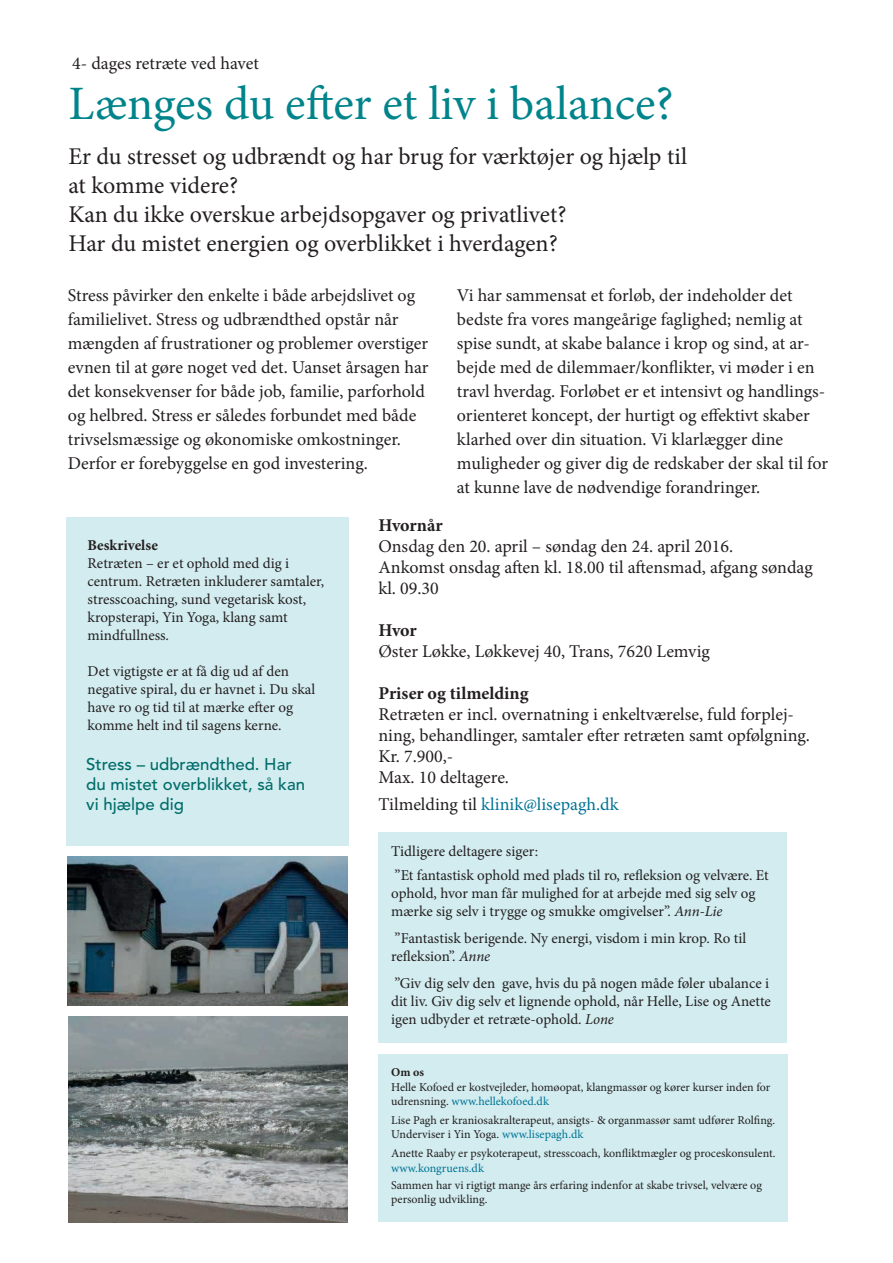
<style>
.page{position:relative;width:893px;height:1263px;background:#fff}
.page>*{position:absolute;margin:0;border:0;box-sizing:border-box;transform-origin:0 0}
.t1{font:48px "Minion Pro";color:#00848b}
.t2{font:24px/28.8px "Minion Pro";letter-spacing:-.005em;color:#231f20}
.t3{font:18px/24px "Minion Pro";color:#231f20}
.t4{font:18px "Minion Pro";color:#007496}
.t5{font:700 18px "Minion Pro";color:#231f20}
.t6{font:500 16.8px/20.1px "Avenir LT Std";color:#006c6a}
.t7{font:15px/18px "Minion Pro";color:#231f20}
.t8{font:700 15px "Minion Pro";color:#231f20}
.t9{font:12px/14.4px "Minion Pro";color:#231f20}
.t10{font:12px "Minion Pro";color:#007496}
.t11{font:700 12px "Minion Pro";color:#231f20}
.s1{color:#231f20}
.s2{font-style:italic}
.s3{color:#007496}
</style>
<div class="page">
<div style="left:66px;top:518px;width:283px;height:328px;background:#d2ecef"></div>
<img style="left:68px;top:857px;width:280px;height:149px">
<img style="left:69px;top:1016px;width:279px;height:206px">
<div style="left:378px;top:832px;width:409px;height:211px;background:#d2ecef"></div>
<div style="left:378px;top:1054px;width:410px;height:168px;background:#d2ecef"></div>
<p class="t3" style="left:72px;top:52px;width:188px">4- dages retræte ved havet</p>
<h1 class="t1" style="left:69px;top:71px;width:607px">Længes du efter et liv i balance?</h1>
<h2 class="t2" style="left:69px;top:142px;width:620px">Er du stresset og udbrændt og har brug for værktøjer og hjælp til at komme videre?<br>Kan du ikke overskue arbejdsopgaver og privatlivet?<br>Har du mistet energien og overblikket i hverdagen?</h2>
<p class="t3" style="left:68px;top:283px;width:362px">Stress påvirker den enkelte i både arbejdslivet og familielivet. Stress og udbrændthed opstår når mængden af frustrationer og problemer overstiger evnen til at gøre noget ved det. Uanset årsagen har det konsekvenser for både job, familie, parforhold og helbred. Stress er således forbundet med både trivselsmæssige og økonomiske omkostninger.<br>Derfor er forebyggelse en god investering.</p>
<p class="t3" style="left:457px;top:283px;width:373px">Vi har sammensat et forløb, der indeholder det bedste fra vores mangeårige faglighed; nemlig at spise sundt, at skabe balance i krop og sind, at ar&shy;bejde med de dilemmaer/konflikter, vi møder i en travl hverdag. Forløbet er et intensivt og handlings&shy;orienteret koncept, der hurtigt og effektivt skaber klarhed over din situation. Vi klarlægger dine muligheder og giver dig de redskaber der skal til for at kunne lave de nødvendige forandringer.</p>
<p class="t8" style="left:88px;top:534px;width:72px">Beskrivelse</p>
<p class="t7" style="left:88px;top:554px;width:238px">Retræten – er et ophold med dig i centrum. Retræten inkluderer samtaler, stresscoaching, sund vegetarisk kost, kropsterapi, Yin Yoga, klang samt mindfullness.</p>
<p class="t7" style="left:88px;top:662px;width:229px">Det vigtigste er at få dig ud af den negative spiral, du er havnet i. Du skal have ro og tid til at mærke efter og komme helt ind til sagens kerne.</p>
<p class="t6" style="left:86px;top:754px;width:220px">Stress – udbrændthed. Har du mistet overblikket, så kan vi hjælpe dig</p>
<p class="t5" style="left:378px;top:512px;width:66px">Hvornår</p>
<p class="t3" style="left:378px;top:536px;width:436px;line-height:21px">Onsdag den 20. april – søndag den 24. april 2016.<br>Ankomst onsdag aften kl. 18.00 til aftensmad, afgang søndag kl. 09.30</p>
<p class="t5" style="left:378px;top:617px;width:40px">Hvor</p>
<p class="t3" style="left:378px;top:639px;width:333px">Øster Løkke, Løkkevej 40, Trans, 7620 Lemvig</p>
<p class="t5" style="left:378px;top:680px;width:152px">Priser og tilmelding</p>
<p class="t3" style="left:378px;top:704px;width:433px;line-height:21px">Retræten er incl. overnatning i enkeltværelse, fuld forplej&shy;ning, behandlinger, samtaler efter retræten samt opfølgning.<br>Kr. 7.900,-<br>Max. 10 deltagere.</p>
<p class="t4" style="left:378px;top:792px;width:242px"><span class="s1">Tilmelding til</span> klinik@lisepagh.dk</p>
<p class="t7" style="left:391px;top:839px;width:379px;line-height:24px">Tidligere deltagere siger:<br>”Et fantastisk ophold med plads til ro, refleksion og velvære. Et</p>
<p class="t7" style="left:391px;top:884px;width:366px">ophold, hvor man får mulighed for at arbejde med sig selv og mærke sig selv i trygge og smukke omgivelser”. <span class="s2">Ann-Lie</span></p>
<p class="t7" style="left:391px;top:929px;width:357px">”Fantastisk berigende. Ny energi, visdom i min krop. Ro til refleksion”. <span class="s2">Anne</span></p>
<p class="t7" style="left:391px;top:974px;width:381px;text-align:justify">”Giv dig selv den gave, hvis du på nogen måde føler ubalance i dit liv. Giv dig selv et lignende ophold, når Helle, Lise og Anette igen udbyder et retræte-ophold. <span class="s2">Lone</span></p>
<p class="t11" style="left:391px;top:1064px;width:34px">Om os</p>
<p class="t9" style="left:391px;top:1079px;width:381px">Helle Kofoed er kostvejleder, homøopat, klangmassør og kører kurser inden for udrensning. <span class="s3">www.hellekofoed.dk</span></p>
<p class="t9" style="left:391px;top:1113px;width:385px">Lise Pagh er kraniosakralterapeut, ansigts- &amp; organmassør samt udfører Rolfing.<br>Underviser i Yin Yoga. <span class="s3">www.lisepagh.dk</span></p>
<p class="t9" style="left:391px;top:1146px;width:386px">Anette Raaby er psykoterapeut, stresscoach, konfliktmægler og proceskonsulent.</p>
<p class="t10" style="left:391px;top:1160px;width:94px">www.kongruens.dk</p>
<p class="t9" style="left:391px;top:1178px;width:372px">Sammen har vi rigtigt mange års erfaring indenfor at skabe trivsel, velvære og personlig udvikling.</p>
</div>
